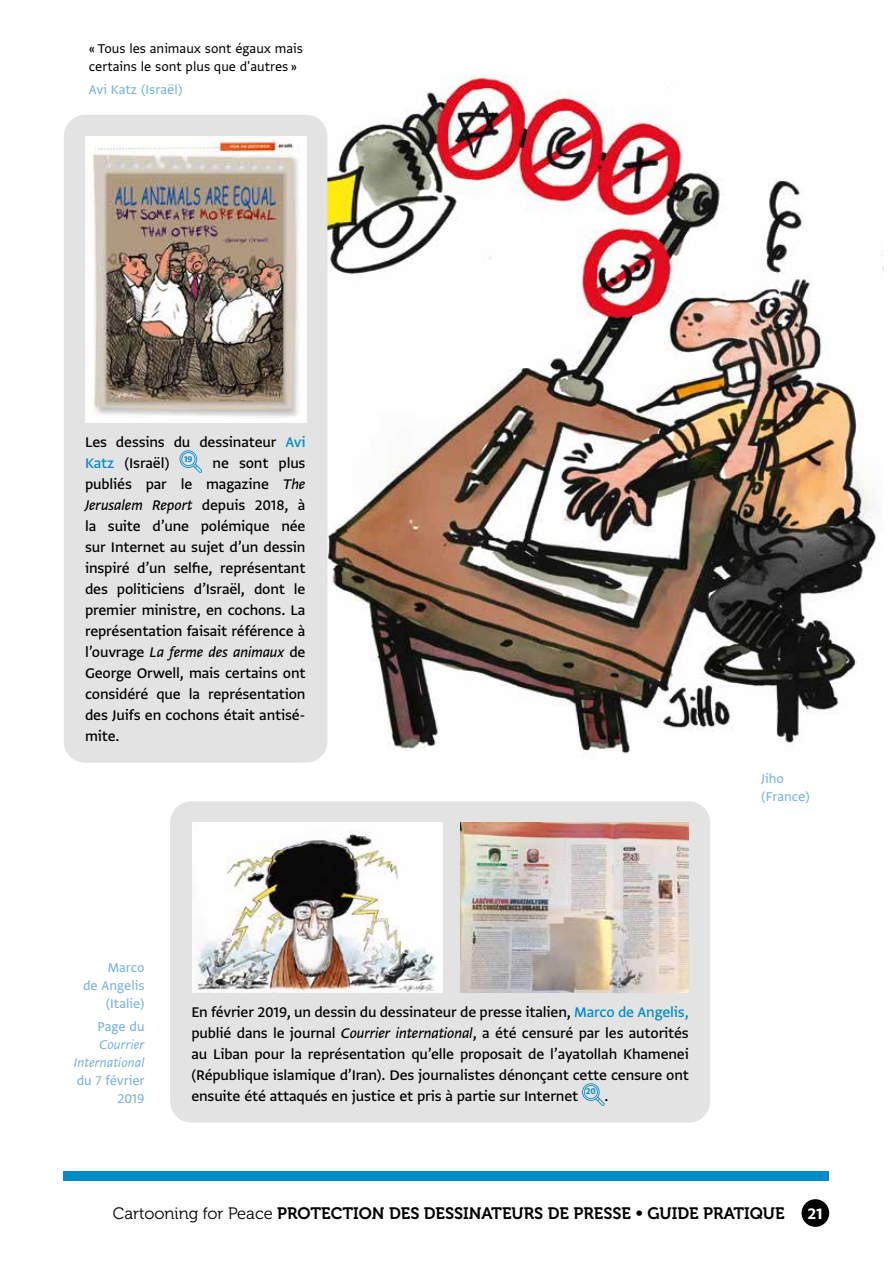
<style>
.page{position:relative;width:893px;height:1263px;background:#fff}
.page>*{position:absolute;margin:0;border:0;box-sizing:border-box;transform-origin:0 0}
.t1{font:18px "Greta Sans Std Bld";color:#fff}
.t2{font:500 16.5px/21px "Greta Sans Std";letter-spacing:-.01em;color:#000;text-align:justify}
.t3{font:16.5px "Museo 700";color:#000}
.t4{font:16.5px "Greta Sans Std Med Ita";letter-spacing:-.01em;color:#000}
.t5{font:15px/18px "Greta Sans Std";color:#73b0de;text-align:right}
.t6{font:15px/18px "Greta Sans Std";color:#000}
.t7{font:italic 15px/18px "Greta Sans Std";color:#73b0de;text-align:right}
.s1{color:#008bc9}
.s2{font-family:"Greta Sans Std Med Ita";font-weight:400}
.s3{font-family:"Greta Sans Std";font-weight:500}
.s4{font-family:"Museo 300"}
</style>
<div class="page">
<div style="left:64px;top:1171px;width:765px;height:9px;background:#008bc9"></div>
<div style="left:801px;top:1199px;width:28px;height:28px;background:#000;border-radius:50%"></div>
<img style="left:310px;top:74px;width:573px;height:686px">
<div style="left:64px;top:115px;width:263px;height:648px;background:#e3e3e3;border-radius:21px"></div>
<svg style="left:180px;top:450px;width:22px;height:23px"></svg>
<img style="left:85px;top:136px;width:222px;height:287px">
<div style="left:170px;top:801px;width:540px;height:321px;background:#e3e3e3;border-radius:21px"></div>
<svg style="left:582px;top:1083px;width:23px;height:23px"></svg>
<img style="left:192px;top:822px;width:250px;height:170px">
<img style="left:461px;top:822px;width:228px;height:170px">
<p class="t6" style="left:89px;top:40px;width:216px">« Tous les animaux sont égaux mais certains le sont plus que d'autres »</p>
<p class="t5" style="left:89px;top:80px;width:95px">Avi Katz (Israël)</p>
<p class="t2" style="left:85px;top:432px;width:222px">Les dessins du dessinateur <span class="s1">Avi Katz</span> (Israël) <sup>19</sup> ne sont plus publiés par le magazine <span class="s2">The</span></p>
<p class="t4" style="left:85px;top:496px;width:222px">Jerusalem Report <span class="s3">depuis 2018, à</span></p>
<p class="t2" style="left:85px;top:516px;width:222px">la suite d’une polémique née sur Internet au sujet d’un dessin inspiré d’un selfie, représentant des politiciens d’Israël, dont le premier ministre, en cochons. La représentation faisait référence à</p>
<p class="t4" style="left:85px;top:643px;width:222px"><span class="s3">l’ouvrage</span> La ferme des animaux <span class="s3">de</span></p>
<p class="t2" style="left:85px;top:663px;width:222px">George Orwell, mais certains ont considéré que la représentation des Juifs en cochons était antisé&shy;mite.</p>
<p class="t5" style="left:83px;top:959px;width:63px">Marco<br>de Angelis (Italie)</p>
<p class="t5" style="left:97px;top:1017px;width:49px">Page du</p>
<p class="t7" style="left:74px;top:1035px;width:72px">Courrier<br>International</p>
<p class="t5" style="left:77px;top:1071px;width:69px">du 7 février<br>2019</p>
<p class="t2" style="left:191px;top:1001px;width:499px">En février 2019, un dessin du dessinateur de presse italien, <span class="s1">Marco de Angelis, </span>publié dans le journal <span class="s2">Courrier international</span>, a été censuré par les autorités au Liban pour la représentation qu’elle proposait de l’ayatollah Khamenei (République islamique d’Iran). Des journalistes dénonçant cette censure ont ensuite été attaqués en justice et pris à partie sur Internet <sup>20</sup> .</p>
<p class="t5" style="left:761px;top:769px;width:50px;text-align:left">Jiho (France)</p>
<p class="t3" style="left:113px;top:1204px;width:673px"><span class="s4">Cartooning for Peace</span> PROTECTION DES DESSINATEURS DE PRESSE • GUIDE PRATIQUE</p>
<p class="t1" style="left:807px;top:1203px;width:17px">21</p>
</div>
